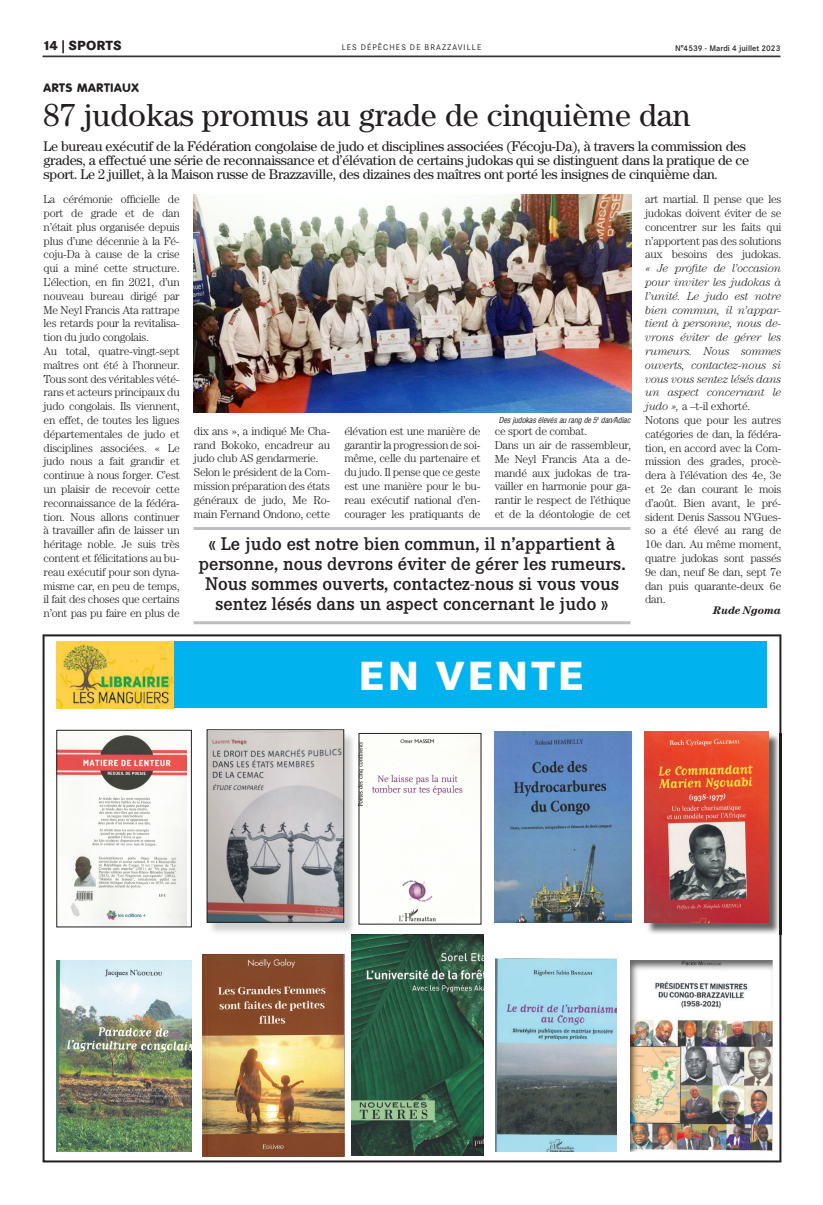
<style>
.page{position:relative;width:823px;height:1205px;background:#fff}
.page>*{position:absolute;margin:0;border:0;box-sizing:border-box;transform-origin:0 0}
.t1{font:800 40px "Corporate SBQ";letter-spacing:.07em;color:#fff}
.t2{font:32px "Century";color:#231f20}
.t3{font:500 18px/20px "Corporate EBQ";color:#231f20;text-align:center}
.t4{font:14px/14px "Century";letter-spacing:-.02em;color:#231f20}
.t5{font:800 13px "Corporate SBQ";letter-spacing:.005em;color:#231f20}
.t6{font:800 12px "Corporate Rounded";letter-spacing:.06em;color:#231f20}
.t7{font:300 11.5px/13.8px "Century";letter-spacing:-.025em;color:#231f20}
.t8{font:italic 700 11px "Century";color:#231f20}
.t9{font:italic 8px "Corporate Condensed";color:#231f20}
.t10{font:8px "Corporate SBQ";letter-spacing:.135em;color:#231f20}
.t11{font:500 8px "Corporate SBQ";color:#231f20}
.s1{font-style:italic}
</style>
<div class="page">
<hr style="left:43px;top:56px;width:737px;height:1px;background:#231f20">
<svg style="left:43px;top:634px;width:738px;height:528px"></svg>
<img style="left:56px;top:641px;width:118px;height:67px">
<div style="left:174px;top:641px;width:592px;height:67px;background:#00b3ef"></div>
<img style="left:208px;top:731px;width:148px;height:204px">
<img style="left:209px;top:731px;width:133px;height:189px">
<div style="left:207px;top:729px;width:137px;height:193px;border:1px solid #231f20"></div>
<img style="left:645px;top:733px;width:135px;height:202px">
<img style="left:643px;top:732px;width:125px;height:190px">
<img style="left:494px;top:732px;width:137px;height:190px">
<img style="left:629px;top:960px;width:143px;height:191px">
<img style="left:56px;top:960px;width:136px;height:191px">
<img style="left:494px;top:958px;width:121px;height:193px">
<img style="left:203px;top:954px;width:141px;height:202px">
<img style="left:351px;top:935px;width:132px;height:220px">
<img style="left:58px;top:732px;width:128px;height:193px">
<div style="left:56px;top:730px;width:136px;height:197px;border:1px solid #231f20"></div>
<img style="left:360px;top:735px;width:119px;height:187px">
<hr style="left:193px;top:527px;width:437px;height:3px;background:#bcbdc0">
<hr style="left:193px;top:621px;width:437px;height:3px;background:#bcbdc0">
<img style="left:193px;top:194px;width:437px;height:218px">
<p class="t5" style="left:43px;top:38px;width:80px">14 | SPORTS</p>
<p class="t10" style="left:341px;top:43px;width:141px">LES DÉPÊCHES DE BRAZZAVILLE</p>
<p class="t11" style="left:674px;top:43px;width:107px">N°4539 - Mardi 4 juillet 2023</p>
<p class="t6" style="left:44px;top:81px;width:97px">ARTS MARTIAUX</p>
<h2 class="t2" style="left:44px;top:96px;width:648px">87 judokas promus au grade de cinquième dan</h2>
<p class="t4" style="left:44px;top:139px;width:706px">Le bureau exécutif de la Fédération congolaise de judo et disciplines associées (Fécoju-Da), à travers la commission des grades, a effectué une série de reconnaissance et d’élévation de certains judokas qui se distinguent dans la pratique de ce sport. Le 2 juillet, à la Maison russe de Brazzaville, des dizaines des maîtres ont porté les insignes de cinquième dan.</p>
<p class="t7" style="left:44px;top:192px;width:138px">La cérémonie officielle de port de grade et de dan n’était plus organisée depuis plus d’une décennie à la Fé&shy;coju-Da à cause de la crise qui a miné cette structure.<br>L’élection, en fin 2021, d’un nouveau bureau dirigé par<br>Me Neyl Francis Ata rattrape les retards pour la revitalisa&shy;tion du judo congolais.<br>Au total, quatre-vingt-sept maîtres ont été à l’honneur.<br>Tous sont des véritables vété&shy;rans et acteurs principaux du judo congolais. Ils viennent, en effet, de toutes les ligues départementales de judo et disciplines associées. « Le judo nous a fait grandir et continue à nous forger. C’est un plaisir de recevoir cette reconnaissance de la fédéra&shy;tion. Nous allons continuer à travailler afin de laisser un héritage noble. Je suis très content et félicitations au bu&shy;reau exécutif pour son dyna&shy;misme car, en peu de temps, il fait des choses que certains n’ont pas pu faire en plus de</p>
<p class="t9" style="left:498px;top:415px;width:133px">Des judokas élevés au rang de 5<sup>e</sup> dan/Adiac</p>
<p class="t7" style="left:194px;top:424px;width:138px">dix ans », a indiqué Me Cha&shy;rand Bokoko, encadreur au judo club AS gendarmerie.<br>Selon le président de la Com&shy;mission préparation des états généraux de judo, Me Ro&shy;main Fernand Ondono, cette</p>
<p class="t7" style="left:344px;top:424px;width:138px;text-align:justify">élévation est une manière de garantir la progression de soi&shy;même, celle du partenaire et du judo. Il pense que ce geste est une manière pour le bu&shy;reau exécutif national d’en&shy;courager les pratiquants de</p>
<p class="t7" style="left:494px;top:424px;width:138px">ce sport de combat.<br>Dans un air de rassembleur,<br>Me Neyl Francis Ata a de&shy;mandé aux judokas de tra&shy;vailler en harmonie pour ga&shy;rantir le respect de l’éthique et de la déontologie de cet</p>
<h3 class="t3" style="left:198px;top:534px;width:428px">« Le judo est notre bien commun, il n’appartient à personne, nous devrons éviter de gérer les rumeurs.<br>Nous sommes ouverts, contactez-nous si vous vous sentez lésés dans un aspect concernant le judo »</h3>
<p class="t7" style="left:644px;top:192px;width:138px;text-align:justify">art martial. Il pense que les judokas doivent éviter de se concentrer sur les faits qui n’apportent pas des solutions aux besoins des judokas.</p>
<p class="t7" style="left:644px;top:261px;width:138px"><span class="s1">« Je profite de l’occasion pour inviter les judokas à l’unité. Le judo est notre bien commun, il n’appar&shy;tient à personne, nous de&shy;vrons éviter de gérer les rumeurs. Nous sommes ouverts, contactez-nous si vous vous sentez lésés dans un aspect concernant le judo »,</span> a –t-il exhorté.<br>Notons que pour les autres catégories de dan, la fédéra&shy;tion, en accord avec la Com&shy;mission des grades, procè&shy;dera à l’élévation des 4e, 3e et 2e dan courant le mois d’août. Bien avant, le pré&shy;sident Denis Sassou N’Gues&shy;so a été élevé au rang de<br>10e dan. Au même moment, quatre judokas sont passés<br>9e dan, neuf 8e dan, sept 7e dan puis quarante-deux 6e dan.</p>
<p class="t8" style="left:712px;top:604px;width:70px">Rude Ngoma</p>
<h1 class="t1" style="left:358px;top:650px;width:226px">EN VENTE</h1>
</div>
